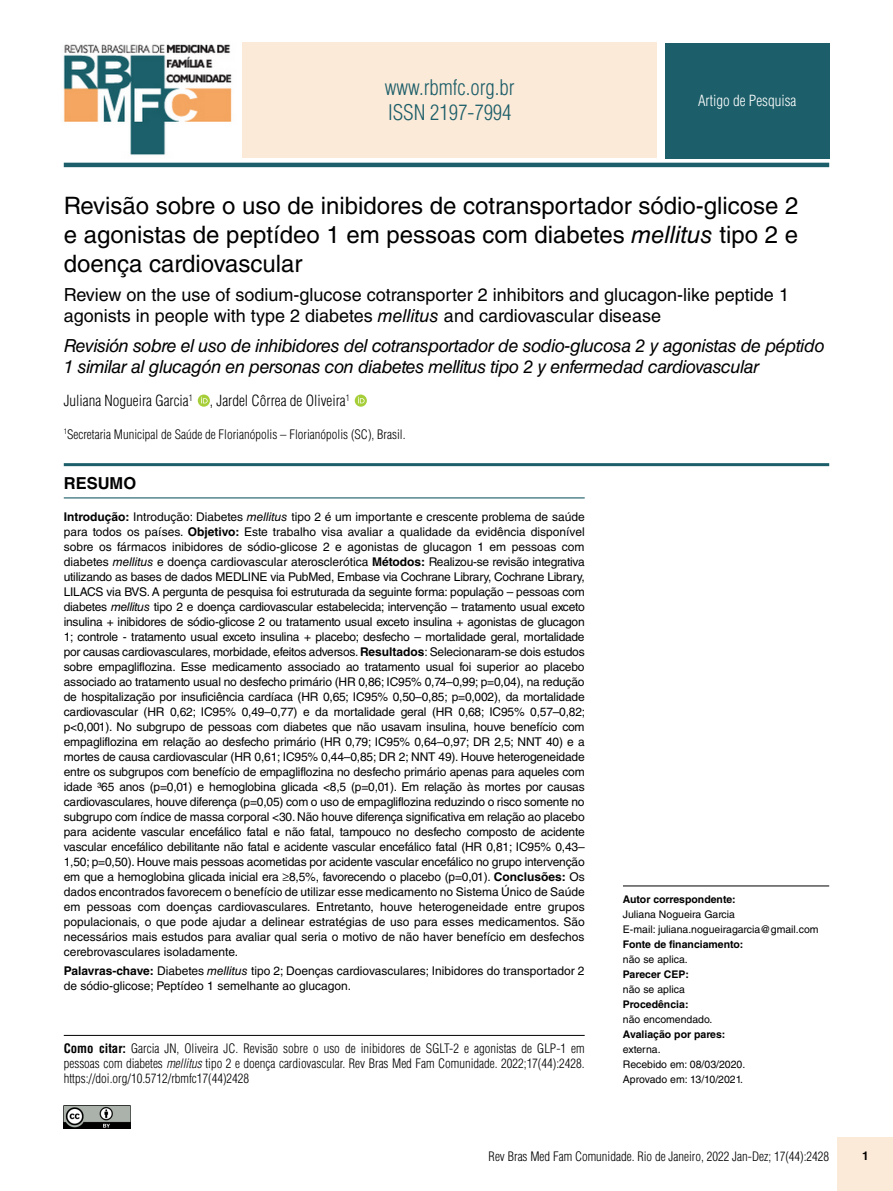
<style>
.page{position:relative;width:893px;height:1191px;background:#fff}
.page>*{position:absolute;margin:0;border:0;box-sizing:border-box;transform-origin:0 0}
.t1{font:24px/28.8px "Helvetica LT Std";color:#000;text-align:justify}
.t2{font:300 condensed 21px/25.2px "Helvetica LT Std";color:#1c5e69}
.t3{font:italic 18px/21px "Helvetica LT Std";letter-spacing:-.025em;color:#000}
.t4{font:18px/21px "Helvetica LT Std";color:#000}
.t5{font:700 16.5px "Helvetica LT Std";color:#000}
.t6{font:300 condensed 15px "Helvetica LT Std";color:#000}
.t7{font:300 condensed 15px "Helvetica LT Std";color:#fff}
.t8{font:300 condensed 12.75px/15px "Helvetica LT Std";color:#000;text-align:justify}
.t9{font:300 condensed 12.75px "Helvetica";color:#000}
.t10{font:12px/15px "Helvetica LT Std";color:#000;text-align:justify}
.t11{font:700 12px "Helvetica LT Std";color:#000}
.t12{font:10.5px/15px "Helvetica LT Std";color:#000}
.t13{font:700 10.5px "Helvetica LT Std";color:#000}
.s1{font-style:italic}
.s2{font-weight:700}
</style>
<div class="page">
<div style="left:838px;top:1137px;width:55px;height:54px;background:#fcead8"></div>
<hr style="left:623px;top:885px;width:206px;height:1px;background:#000">
<hr style="left:64px;top:497px;width:521px;height:1px;background:#1c5e69">
<img style="left:64px;top:1105px;width:67px;height:23px">
<img style="left:63px;top:44px;width:169px;height:111px">
<div style="left:242px;top:42px;width:415px;height:116px;background:#fcead8"></div>
<div style="left:665px;top:43px;width:164px;height:116px;background:#1c5e69"></div>
<hr style="left:64px;top:163px;width:765px;height:4px;background:#1c5e69">
<svg style="left:198px;top:394px;width:12px;height:13px"></svg>
<svg style="left:201px;top:397px;width:7px;height:6px"></svg>
<svg style="left:355px;top:394px;width:12px;height:13px"></svg>
<svg style="left:358px;top:397px;width:7px;height:6px"></svg>
<hr style="left:64px;top:463px;width:765px;height:3px;background:#1c5e69">
<hr style="left:64px;top:1035px;width:521px;height:1px;background:#000">
<h2 class="t2" style="left:385px;top:75px;width:131px">www.rbmfc.org.br<br>ISSN 2197-7994</h2>
<p class="t7" style="left:698px;top:92px;width:100px">Artigo de Pesquisa</p>
<h1 class="t1" style="left:64px;top:191px;width:736px">Revisão sobre o uso de inibidores de cotransportador sódio-glicose 2 e agonistas de peptídeo 1 em pessoas com diabetes <span class="s1">mellitus</span> tipo 2 e doença cardiovascular</h1>
<h3 class="t4" style="left:64px;top:284px;width:727px">Review on the use of sodium-glucose cotransporter 2 inhibitors and glucagon-like peptide 1 agonists in people with type 2 diabetes <span class="s1">mellitus</span> and cardiovascular disease</h3>
<h3 class="t3" style="left:64px;top:335px;width:762px">Revisión sobre el uso de inhibidores del cotransportador de sodio-glucosa 2 y agonistas de péptido<br>1 similar al glucagón en personas con diabetes mellitus tipo 2 y enfermedad cardiovascular</h3>
<p class="t6" style="left:64px;top:391px;width:287px">Juliana Nogueira Garcia<sup>1</sup> , Jardel Côrrea de Oliveira<sup>1</sup></p>
<p class="t8" style="left:64px;top:426px;width:343px"><sup>1</sup>Secretaria Municipal de Saúde de Florianópolis – Florianópolis (SC), Brasil.</p>
<h3 class="t5" style="left:64px;top:473px;width:74px">RESUMO</h3>
<p class="t10" style="left:64px;top:509px;width:523px"><span class="s2">Introdução:</span> Introdução: Diabetes <span class="s1">mellitus</span> tipo 2 é um importante e crescente problema de saúde para todos os países. <span class="s2">Objetivo:</span> Este trabalho visa avaliar a qualidade da evidência disponível sobre os fármacos inibidores de sódio-glicose 2 e agonistas de glucagon 1 em pessoas com diabetes <span class="s1">mellitus</span> e doença cardiovascular aterosclerótica <span class="s2">Métodos:</span> Realizou-se revisão integrativa utilizando as bases de dados MEDLINE via PubMed, Embase via Cochrane Library, Cochrane Library, LILACS via BVS. A pergunta de pesquisa foi estruturada da seguinte forma: população – pessoas com diabetes <span class="s1">mellitus</span> tipo 2 e doença cardiovascular estabelecida; intervenção – tratamento usual exceto insulina + inibidores de sódio-glicose 2 ou tratamento usual exceto insulina + agonistas de glucagon 1; controle - tratamento usual exceto insulina + placebo; desfecho – mortalidade geral, mortalidade por causas cardiovasculares, morbidade, efeitos adversos. <span class="s2">Resultados</span>: Selecionaram-se dois estudos sobre empagliflozina. Esse medicamento associado ao tratamento usual foi superior ao placebo associado ao tratamento usual no desfecho primário (HR 0,86; IC95% 0,74–0,99; p=0,04), na redução de hospitalização por insuficiência cardíaca (HR 0,65; IC95% 0,50–0,85; p=0,002), da mortalidade cardiovascular (HR 0,62; IC95% 0,49–0,77) e da mortalidade geral (HR 0,68; IC95% 0,57–0,82; p&lt;0,001). No subgrupo de pessoas com diabetes que não usavam insulina, houve benefício com empagliflozina em relação ao desfecho primário (HR 0,79; IC95% 0,64–0,97; DR 2,5; NNT 40) e a mortes de causa cardiovascular (HR 0,61; IC95% 0,44–0,85; DR 2; NNT 49). Houve heterogeneidade entre os subgrupos com benefício de empagliflozina no desfecho primário apenas para aqueles com idade ³65 anos (p=0,01) e hemoglobina glicada &lt;8,5 (p=0,01). Em relação às mortes por causas cardiovasculares, houve diferença (p=0,05) com o uso de empagliflozina reduzindo o risco somente no subgrupo com índice de massa corporal &lt;30. Não houve diferença significativa em relação ao placebo para acidente vascular encefálico fatal e não fatal, tampouco no desfecho composto de acidente vascular encefálico debilitante não fatal e acidente vascular encefálico fatal (HR 0,81; IC95% 0,43– 1,50; p=0,50). Houve mais pessoas acometidas por acidente vascular encefálico no grupo intervenção em que a hemoglobina glicada inicial era ≥8,5%, favorecendo o placebo (p=0,01). <span class="s2">Conclusões:</span> Os dados encontrados favorecem o benefício de utilizar esse medicamento no Sistema Único de Saúde em pessoas com doenças cardiovasculares. Entretanto, houve heterogeneidade entre grupos populacionais, o que pode ajudar a delinear estratégias de uso para esses medicamentos. São necessários mais estudos para avaliar qual seria o motivo de não haver benefício em desfechos cerebrovasculares isoladamente.</p>
<p class="t10" style="left:64px;top:963px;width:522px"><span class="s2">Palavras-chave:</span> Diabetes <span class="s1">mellitus</span> tipo 2; Doenças cardiovasculares; Inibidores do transportador 2 de sódio-glicose; Peptídeo 1 semelhante ao glucagon.</p>
<p class="t8" style="left:64px;top:1040px;width:522px"><span class="s2">Como citar:</span> Garcia JN, Oliveira JC. Revisão sobre o uso de inibidores de SGLT-2 e agonistas de GLP-1 em pessoas com diabetes <span class="s1">mellitus</span> tipo 2 e doença cardiovascular. Rev Bras Med Fam Comunidade. 2022;17(44):2428. https://doi.org/10.5712/rbmfc17(44)2428</p>
<p class="t13" style="left:623px;top:893px;width:114px">Autor correspondente:</p>
<p class="t12" style="left:623px;top:907px;width:197px">Juliana Nogueira Garcia<br>E-mail: juliana.nogueiragarcia@gmail.com</p>
<p class="t13" style="left:623px;top:938px;width:122px">Fonte de financiamento:</p>
<p class="t12" style="left:623px;top:952px;width:66px">não se aplica.</p>
<p class="t13" style="left:623px;top:968px;width:68px">Parecer CEP:</p>
<p class="t12" style="left:623px;top:982px;width:63px">não se aplica</p>
<p class="t13" style="left:623px;top:998px;width:67px">Procedência:</p>
<p class="t12" style="left:623px;top:1012px;width:91px">não encomendado.</p>
<p class="t13" style="left:623px;top:1028px;width:104px">Avaliação por pares:</p>
<p class="t12" style="left:623px;top:1042px;width:124px">externa.<br>Recebido em: 08/03/2020.<br>Aprovado em: 13/10/2021.</p>
<p class="t9" style="left:489px;top:1148px;width:342px">Rev Bras Med Fam Comunidade. Rio de Janeiro, 2022 Jan-Dez; 17(44):2428</p>
<p class="t11" style="left:862px;top:1148px;width:8px">1</p>
</div>
